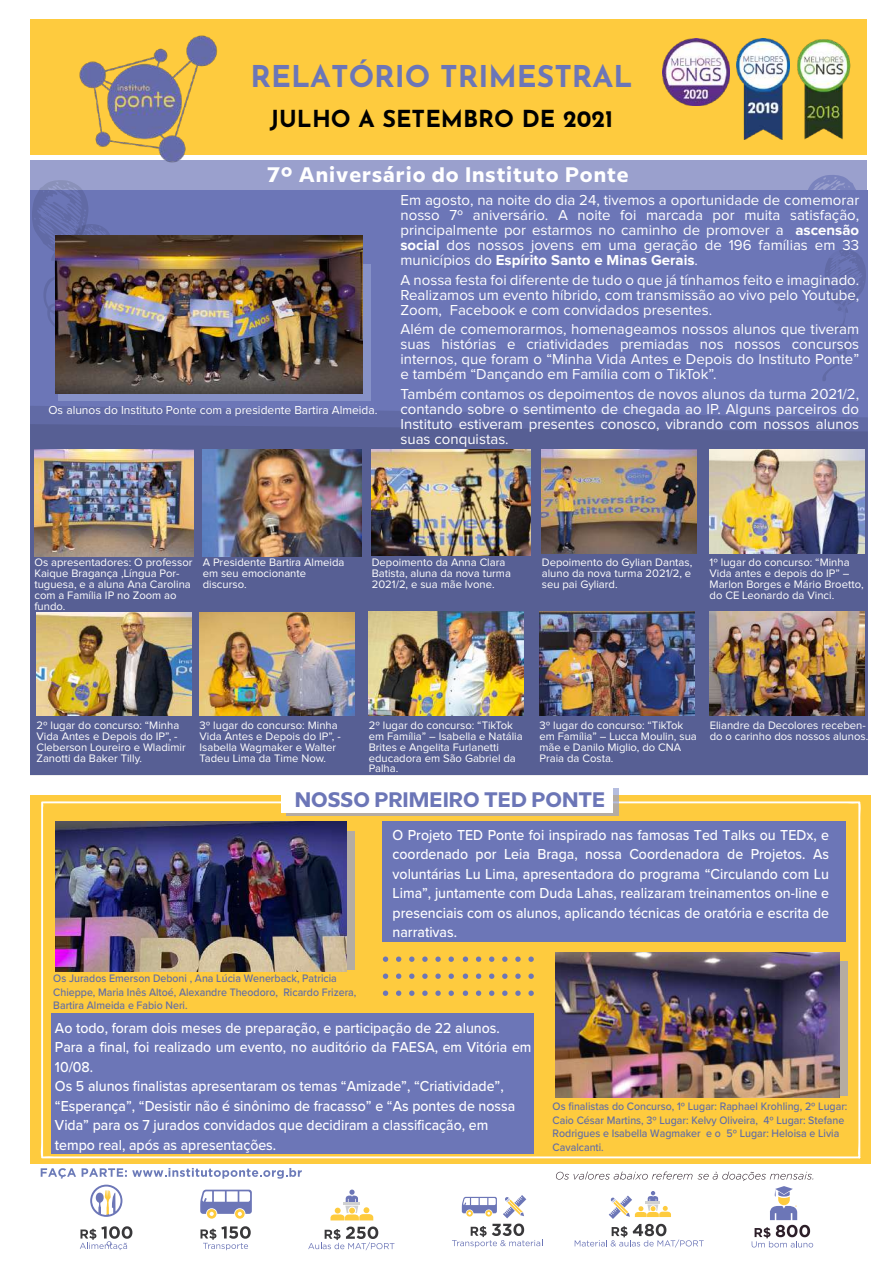
<style>
.page{position:relative;width:893px;height:1263px;background:#fff}
.page>*{position:absolute;margin:0;border:0;box-sizing:border-box;transform-origin:0 0}
.t1{font:700 30px "Josefin Sans";color:#6c76b7}
.t2{font:700 23.4px "Josefin Sans";color:#000}
.t3{font:700 21px "Milliard";letter-spacing:.045em;color:#fff}
.t4{font:700 21px "Milliard";color:#6c76b7}
.t5{font:15px/15px "Proxima Nova";color:#fff;text-align:justify}
.t6{font:500 15px/19.5px "Proxima Nova";color:#fff;text-align:justify;scale:.94 1}
.t7{font:12px "Proxima Nova";color:#fff}
.t8{font:11.25px/10.8px "Proxima Nova";color:#fff}
.t9{font:500 11.25px/13.5px "Proxima Nova";color:#606ca8;scale:.94 1}
.s1{font-weight:700}
</style>
<div class="page">
<div style="left:30px;top:160px;width:837px;height:345px;background:#9aa0cd"></div>
<div style="left:30px;top:20px;width:837px;height:135px;background:#fecb3e"></div>
<svg style="left:41px;top:1168px;width:35px;height:11px"></svg>
<svg style="left:200px;top:1226px;width:51px;height:24px"></svg>
<svg style="left:308px;top:1226px;width:86px;height:24px"></svg>
<svg style="left:330px;top:1189px;width:43px;height:31px"></svg>
<svg style="left:452px;top:1195px;width:91px;height:52px"></svg>
<svg style="left:556px;top:1171px;width:257px;height:76px"></svg>
<svg style="left:80px;top:1226px;width:52px;height:24px"></svg>
<svg style="left:82px;top:1168px;width:220px;height:51px"></svg>
<img style="left:797px;top:39px;width:54px;height:101px">
<img style="left:736px;top:39px;width:53px;height:101px">
<img style="left:662px;top:39px;width:67px;height:67px">
<div style="left:30px;top:190px;width:838px;height:585px;background:#6c76b7"></div>
<svg style="left:30px;top:406px;width:838px;height:18px;fill:#616aa5"></svg>
<div style="left:30px;top:424px;width:838px;height:351px;background:#575f94"></div>
<svg style="left:32px;top:180px;width:80px;height:147px"></svg>
<svg style="left:58px;top:265px;width:313px;height:136px;fill:#8792c8"></svg>
<img style="left:55px;top:236px;width:307px;height:157px">
<div style="left:30px;top:795px;width:840px;height:369px;background:#fecb3e"></div>
<svg style="left:40px;top:801px;width:821px;height:357px"></svg>
<svg style="left:286px;top:788px;width:333px;height:27px"></svg>
<div style="left:282px;top:788px;width:331px;height:24px;background:#fff"></div>
<div style="left:558px;top:961px;width:290px;height:134px;background:#b5aca2"></div>
<img style="left:556px;top:952px;width:284px;height:145px">
<div style="left:382px;top:821px;width:464px;height:121px;background:#6c76b7"></div>
<img style="left:34px;top:449px;width:159px;height:107px">
<img style="left:203px;top:449px;width:159px;height:107px">
<img style="left:200px;top:612px;width:155px;height:103px">
<img style="left:542px;top:449px;width:155px;height:104px">
<img style="left:372px;top:449px;width:159px;height:106px">
<img style="left:710px;top:449px;width:155px;height:104px">
<img style="left:710px;top:611px;width:155px;height:104px">
<img style="left:369px;top:611px;width:155px;height:104px">
<img style="left:36px;top:612px;width:155px;height:103px">
<svg style="left:808px;top:175px;width:58px;height:206px"></svg>
<img style="left:539px;top:611px;width:155px;height:104px">
<svg style="left:346px;top:831px;width:9px;height:138px"></svg>
<img style="left:55px;top:821px;width:291px;height:150px">
<div style="left:51px;top:1014px;width:483px;height:140px;background:#6c76b7"></div>
<svg style="left:383px;top:956px;width:5px;height:6px"></svg>
<svg style="left:396px;top:956px;width:5px;height:6px"></svg>
<svg style="left:409px;top:956px;width:5px;height:6px"></svg>
<svg style="left:422px;top:956px;width:6px;height:6px"></svg>
<svg style="left:435px;top:956px;width:6px;height:6px"></svg>
<svg style="left:449px;top:956px;width:5px;height:6px"></svg>
<svg style="left:383px;top:973px;width:5px;height:6px"></svg>
<svg style="left:396px;top:973px;width:5px;height:6px"></svg>
<svg style="left:409px;top:973px;width:5px;height:6px"></svg>
<svg style="left:422px;top:973px;width:6px;height:6px"></svg>
<svg style="left:435px;top:973px;width:6px;height:6px"></svg>
<svg style="left:449px;top:973px;width:5px;height:6px"></svg>
<svg style="left:383px;top:990px;width:5px;height:6px"></svg>
<svg style="left:396px;top:990px;width:5px;height:6px"></svg>
<svg style="left:409px;top:990px;width:5px;height:6px"></svg>
<svg style="left:422px;top:990px;width:6px;height:6px"></svg>
<svg style="left:435px;top:990px;width:6px;height:6px"></svg>
<svg style="left:449px;top:990px;width:5px;height:6px"></svg>
<svg style="left:463px;top:956px;width:5px;height:6px"></svg>
<svg style="left:476px;top:956px;width:5px;height:6px"></svg>
<svg style="left:489px;top:956px;width:5px;height:6px"></svg>
<svg style="left:502px;top:956px;width:6px;height:6px"></svg>
<svg style="left:515px;top:956px;width:6px;height:6px"></svg>
<svg style="left:528px;top:956px;width:6px;height:6px"></svg>
<svg style="left:463px;top:973px;width:5px;height:6px"></svg>
<svg style="left:476px;top:973px;width:5px;height:6px"></svg>
<svg style="left:489px;top:973px;width:5px;height:6px"></svg>
<svg style="left:502px;top:973px;width:6px;height:6px"></svg>
<svg style="left:515px;top:973px;width:6px;height:6px"></svg>
<svg style="left:528px;top:973px;width:6px;height:6px"></svg>
<svg style="left:463px;top:990px;width:5px;height:6px"></svg>
<svg style="left:476px;top:990px;width:5px;height:6px"></svg>
<svg style="left:489px;top:990px;width:5px;height:6px"></svg>
<svg style="left:502px;top:990px;width:6px;height:6px"></svg>
<svg style="left:515px;top:990px;width:6px;height:6px"></svg>
<svg style="left:528px;top:990px;width:6px;height:6px"></svg>
<img style="left:79px;top:35px;width:138px;height:127px">
<h1 class="t1" style="left:250px;top:49px;width:384px">RELATÓRIO TRIMESTRAL</h1>
<h2 class="t2" style="left:270px;top:98px;width:345px">JULHO A SETEMBRO DE 2021</h2>
<h3 class="t3" style="left:268px;top:159px;width:362px">7º Aniversário do Instituto Ponte</h3>
<p class="t7" style="left:48px;top:405px;width:331px">Os alunos do Instituto Ponte com a presidente Bartira Almeida.</p>
<p class="t5" style="left:400px;top:193px;width:460px">Em agosto, na noite do dia 24, tivemos a oportunidade de comemorar nosso 7º aniversário. A noite foi marcada por muita satisfação, principalmente por estarmos no caminho de promover a <span class="s1">ascensão social</span> dos nossos jovens em uma geração de 196 famílias em 33 municípios do <span class="s1">Espírito Santo e Minas Gerais</span>.</p>
<h3 class="t5" style="left:400px;top:273px;width:460px">A nossa festa foi diferente de tudo o que já tínhamos feito e imaginado.<br>Realizamos um evento híbrido, com transmissão ao vivo pelo Youtube, Zoom, Facebook e com convidados presentes.</h3>
<p class="t5" style="left:400px;top:322px;width:460px">Além de comemorarmos, homenageamos nossos alunos que tiveram suas histórias e criatividades premiadas nos nossos concursos internos, que foram o “Minha Vida Antes e Depois do Instituto Ponte” e também “Dançando em Família com o TikTok”.</p>
<h3 class="t5" style="left:400px;top:387px;width:460px">Também contamos os depoimentos de novos alunos da turma 2021/2, contando sobre o sentimento de chegada ao IP. Alguns parceiros do Instituto estiveram presentes conosco, vibrando com nossos alunos suas conquistas.</h3>
<p class="t8" style="left:34px;top:558px;width:160px">Os apresentadores: O professor<br>Kaique Bragança ,Língua Por&shy;tuguesa, e a aluna Ana Carolina com a Família IP no Zoom ao fundo.</p>
<p class="t8" style="left:203px;top:558px;width:143px">A Presidente Bartira Almeida em seu emocionante discurso.</p>
<p class="t8" style="left:372px;top:558px;width:141px">Depoimento da Anna Clara<br>Batista, aluna da nova turma<br>2021/2, e sua mãe Ivone.</p>
<p class="t8" style="left:542px;top:558px;width:152px;text-align:justify">Depoimento do Gylian Dantas, aluno da nova turma 2021/2, e seu pai Gyliard.</p>
<p class="t8" style="left:710px;top:558px;width:156px">1º lugar do concurso: “Minha<br>Vida antes e depois do IP” –<br>Marlon Borges e Mário Broetto, do CE Leonardo da Vinci.</p>
<p class="t8" style="left:36px;top:720px;width:151px">2º lugar do concurso: “Minha<br>Vida Antes e Depois do IP”, -<br>Cleberson Loureiro e Wladimir<br>Zanotti da Baker Tilly.</p>
<p class="t8" style="left:200px;top:720px;width:143px">3º lugar do concurso: Minha<br>Vida Antes e Depois do IP”, -<br>Isabella Wagmaker e Walter<br>Tadeu Lima da Time Now.</p>
<p class="t8" style="left:369px;top:720px;width:155px">2º lugar do concurso: “TikTok em Família” – Isabella e Natália<br>Brites e Angelita Furlanetti educadora em São Gabriel da<br>Palha.</p>
<p class="t8" style="left:539px;top:720px;width:159px">3º lugar do concurso: “TikTok em Família” – Lucca Moulin, sua mãe e Danilo Miglio, do CNA<br>Praia da Costa.</p>
<h3 class="t4" style="left:295px;top:784px;width:312px">NOSSO PRIMEIRO TED PONTE</h3>
<p class="t8" style="left:710px;top:720px;width:160px">Eliandre da Decolores receben&shy;do o carinho dos nossos alunos.</p>
<p class="t6" style="left:393px;top:824px;width:466px">O Projeto TED Ponte foi inspirado nas famosas Ted Talks ou TEDx, e coordenado por Leia Braga, nossa Coordenadora de Projetos. As voluntárias Lu Lima, apresentadora do programa “Circulando com Lu Lima”, juntamente com Duda Lahas, realizaram treinamentos on-line e presenciais com os alunos, aplicando técnicas de oratória e escrita de narrativas.</p>
<p class="t9" style="left:53px;top:971px;width:324px">Os Jurados Emerson Deboni , Ana Lúcia Wenerback, Patricia<br>Chieppe, Maria Inês Altoé, Alexandre Theodoro, Ricardo Frizera,<br>Bartira Almeida e Fabio Neri.</p>
<p class="t6" style="left:55px;top:1017px;width:508px;text-align:left">Ao todo, foram dois meses de preparação, e participação de 22 alunos.<br>Para a final, foi realizado um evento, no auditório da FAESA, em Vitória em 10/08.<br>Os 5 alunos finalistas apresentaram os temas “Amizade”, “Criatividade”, “Esperança”, “Desistir não é sinônimo de fracasso” e “As pontes de nossa Vida” para os 7 jurados convidados que decidiram a classificação, em tempo real, após as apresentações.</p>
<p class="t9" style="left:553px;top:1099px;width:315px">Os finalistas do Concurso, 1º Lugar: Raphael Krohling, 2º Lugar:<br>Caio César Martins, 3º Lugar: Kelvy Oliveira, 4º Lugar: Stefane Rodrigues e Isabella Wagmaker e o 5º Lugar: Heloisa e Livia Cavalcanti.</p>
</div>
